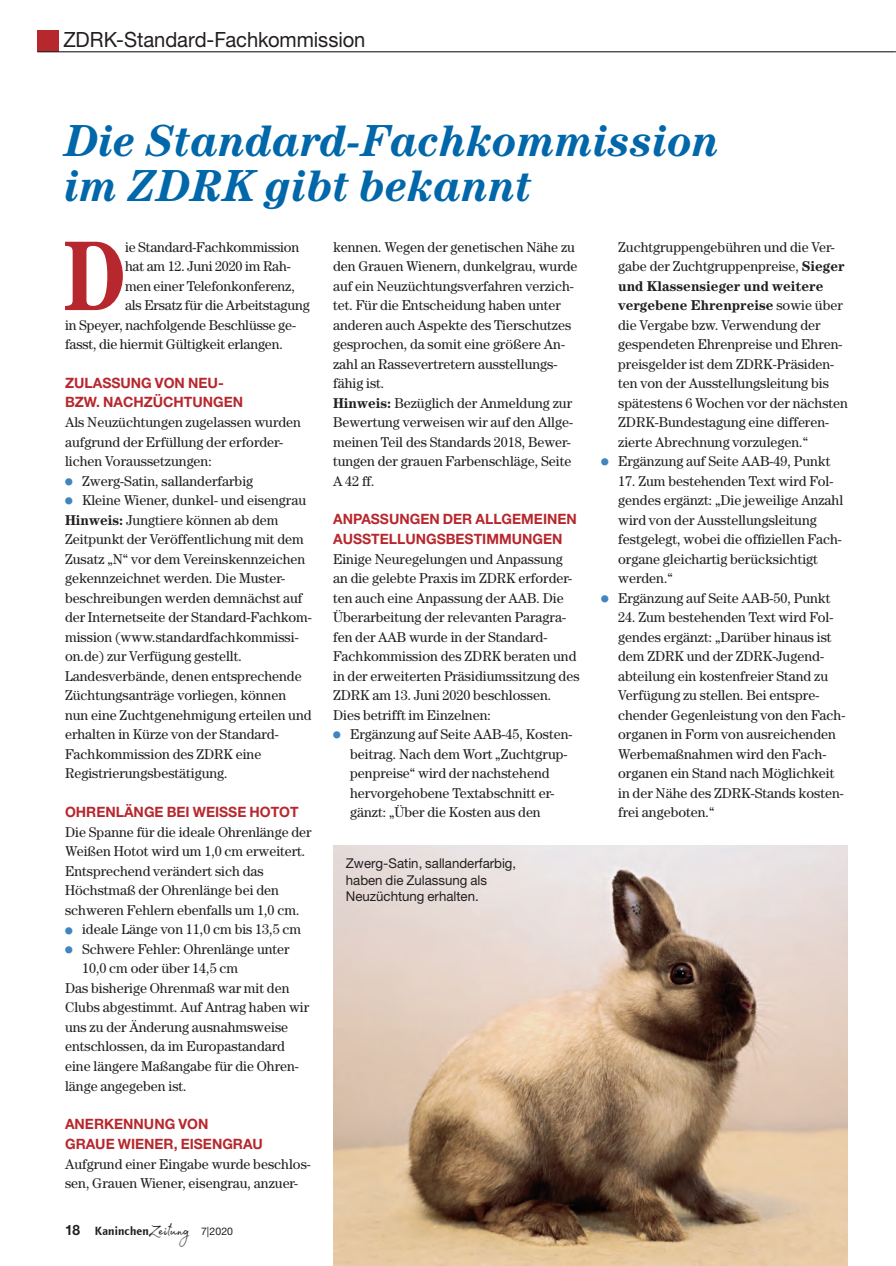
<style>
.page{position:relative;width:896px;height:1266px;background:#fff}
.page>*{position:absolute;margin:0;border:0;box-sizing:border-box;transform-origin:0 0}
.t1{font:700 condensed 99.3px "Century Std";color:#b7282e}
.t2{font:italic 700 45px/45px "Century Std";color:#0067aa;scale:.95 1}
.t3{font:21px "Helvetica Neue LT Std";letter-spacing:-.005em;color:#231f20;scale:.96 1}
.t4{font:14.25px/19.5px "Century Std";color:#231f20}
.t5{font:700 14.25px/19.5px "Helvetica Neue LT Std";color:#b7282e}
.t6{font:700 14.25px "Century Std";color:#231f20}
.t7{font:13.5px/16.5px "Helvetica Neue LT Std";color:#231f20}
.t8{font:700 12px "Linotype Finnegan";letter-spacing:.015em;color:#231f20;scale:.96 1}
.s1{font-weight:700}
.s2{font-family:"European Pi One";font-size:9px;color:#3f85c0}
.s3{font-weight:400}
.s4{font-family:"Helvetica Neue LT Std";font-size:14.25px}
.s5{font-family:"Madelyn";font-weight:400;font-size:21px}
.s6{font-family:"Helvetica Neue LT Std";font-weight:400;font-size:10.5px}
</style>
<div class="page">
<div style="left:37px;top:30px;width:22px;height:21px;background:#b7282e"></div>
<hr style="left:37px;top:51px;width:857px;height:1px;background:#231f20">
<img style="left:333px;top:845px;width:514px;height:420px">
<h3 class="t3" style="left:64px;top:27px;width:316px">ZDRK-Standard-Fachkommission</h3>
<h2 class="t2" style="left:65px;top:117px;width:690px">Die Standard-Fachkommission im ZDRK gibt bekannt</h2>
<h1 class="t1" style="left:63px;top:217px;width:65px">D</h1>
<p class="t4" style="left:125px;top:237px;width:176px">ie Standard-Fachkommission</p>
<p class="t4" style="left:333px;top:237px;width:246px">kennen. Wegen der genetischen Nähe zu den Grauen Wienern, dunkelgrau, wurde auf ein Neuzüchtungsverfahren verzich&shy;tet. Für die Entscheidung haben unter anderen auch Aspekte des Tierschutzes gesprochen, da somit eine größere An&shy;zahl an Rassevertretern ausstellungs&shy;fähig ist.<br><span class="s1">Hinweis:</span> Bezüglich der Anmeldung zur Bewertung verweisen wir auf den Allge&shy;meinen Teil des Standards 2018, Bewer&shy;tungen der grauen Farbenschläge, Seite A 42 ff.</p>
<p class="t5" style="left:333px;top:509px;width:245px">ANPASSUNGEN DER ALLGEMEINEN<br>AUSSTELLUNGSBESTIMMUNGEN</p>
<p class="t4" style="left:333px;top:549px;width:231px">Einige Neuregelungen und Anpassung</p>
<p class="t4" style="left:333px;top:568px;width:240px">an die gelebte Praxis im ZDRK erforder-</p>
<p class="t4" style="left:333px;top:588px;width:232px">ten auch eine Anpassung der AAB. Die</p>
<p class="t4" style="left:333px;top:607px;width:234px">Überarbeitung der relevanten Paragra-</p>
<p class="t4" style="left:333px;top:627px;width:216px">fen der AAB wurde in der Standard-</p>
<p class="t4" style="left:333px;top:646px;width:245px">Fachkommission des ZDRK beraten und</p>
<p class="t4" style="left:333px;top:666px;width:248px">in der erweiterten Präsidiumssitzung des</p>
<p class="t4" style="left:333px;top:685px;width:220px">ZDRK am 13. Juni 2020 beschlossen.</p>
<p class="t4" style="left:333px;top:705px;width:159px">Dies betrifft im Einzelnen:</p>
<p class="t4" style="left:333px;top:724px;width:241px"><span class="s2">V</span> Ergänzung auf Seite AAB-45, Kosten-</p>
<p class="t4" style="left:350px;top:744px;width:219px">beitrag. Nach dem Wort „Zuchtgrup-</p>
<p class="t4" style="left:350px;top:763px;width:201px">penpreise“ wird der nachstehend</p>
<p class="t4" style="left:350px;top:783px;width:205px">hervorgehobene Textabschnitt er-</p>
<p class="t4" style="left:350px;top:802px;width:192px">gänzt: „Über die Kosten aus den</p>
<p class="t4" style="left:618px;top:237px;width:218px">Zuchtgruppengebühren und die Ver-</p>
<p class="t4" style="left:618px;top:256px;width:228px">gabe der Zuchtgruppenpreise, <span class="s1">Sieger</span></p>
<p class="t6" style="left:618px;top:277px;width:207px">und Klassensieger und weitere</p>
<p class="t6" style="left:618px;top:297px;width:226px">vergebene Ehrenpreise <span class="s3">sowie über</span></p>
<p class="t4" style="left:618px;top:315px;width:204px">die Vergabe bzw. Verwendung der</p>
<p class="t4" style="left:618px;top:334px;width:226px">gespendeten Ehrenpreise und Ehren-</p>
<p class="t4" style="left:618px;top:354px;width:217px">preisgelder ist dem ZDRK-Präsiden-</p>
<p class="t4" style="left:618px;top:373px;width:212px">ten von der Ausstellungsleitung bis</p>
<p class="t4" style="left:618px;top:393px;width:231px">spätestens 6 Wochen vor der nächsten</p>
<p class="t4" style="left:618px;top:412px;width:212px">ZDRK-Bundestagung eine differen-</p>
<p class="t4" style="left:618px;top:432px;width:191px">zierte Abrechnung vorzulegen.“</p>
<p class="t4" style="left:601px;top:451px;width:231px"><span class="s2">V</span> Ergänzung auf Seite AAB-49, Punkt</p>
<p class="t4" style="left:618px;top:471px;width:217px">17. Zum bestehenden Text wird Fol-</p>
<p class="t4" style="left:618px;top:490px;width:226px">gendes ergänzt: „Die jeweilige Anzahl</p>
<p class="t4" style="left:618px;top:510px;width:200px">wird von der Ausstellungsleitung</p>
<p class="t4" style="left:618px;top:529px;width:225px">festgelegt, wobei die offiziellen Fach-</p>
<p class="t4" style="left:618px;top:549px;width:201px">organe gleichartig berücksichtigt</p>
<p class="t4" style="left:618px;top:568px;width:56px">werden.“</p>
<p class="t4" style="left:601px;top:588px;width:231px"><span class="s2">V</span> Ergänzung auf Seite AAB-50, Punkt</p>
<p class="t4" style="left:618px;top:607px;width:228px">24. Zum bestehenden Text wird Fol&shy;gendes ergänzt: „Darüber hinaus ist dem ZDRK und der ZDRK-Jugend&shy;abteilung ein kostenfreier Stand zu<br>Verfügung zu stellen. Bei entspre&shy;chender Gegenleistung von den Fach&shy;organen in Form von ausreichenden<br>Werbemaßnahmen wird den Fach&shy;organen ein Stand nach Möglichkeit in der Nähe des ZDRK-Stands kosten&shy;frei angeboten.“</p>
<p class="t4" style="left:125px;top:256px;width:167px">hat am 12. Juni 2020 im Rah-</p>
<p class="t4" style="left:125px;top:276px;width:171px">men einer Telefonkonferenz,</p>
<p class="t4" style="left:125px;top:295px;width:186px">als Ersatz für die Arbeitstagung</p>
<p class="t4" style="left:65px;top:315px;width:232px">in Speyer, nachfolgende Beschlüsse ge-</p>
<p class="t4" style="left:65px;top:334px;width:219px">fasst, die hiermit Gültigkeit erlangen.</p>
<p class="t5" style="left:65px;top:372px;width:179px">ZULASSUNG VON NEU-<br>BZW. NACHZÜCHTUNGEN</p>
<p class="t4" style="left:65px;top:412px;width:248px">Als Neuzüchtungen zugelassen wurden aufgrund der Erfüllung der erforder&shy;lichen Voraussetzungen:<br><span class="s2">V</span> Zwerg-Satin, sallanderfarbig<br><span class="s2">V</span> Kleine Wiener, dunkel- und eisengrau <span class="s1">Hinweis:</span> Jungtiere können ab dem Zeitpunkt der Veröffentlichung mit dem Zusatz „N“ vor dem Vereinskennzeichen gekennzeichnet werden. Die Muster&shy;beschreibungen werden demnächst auf der Internetseite der Standard-Fachkom&shy;mission (www.standardfachkommissi&shy;on.de) zur Verfügung gestellt.<br>Landesverbände, denen entsprechende Züchtungsanträge vorliegen, können nun eine Zuchtgenehmigung erteilen und erhalten in Kürze von der Standard-Fachkommission des ZDRK eine Registrierungsbestätigung.</p>
<p class="t5" style="left:65px;top:801px;width:235px">OHRENLÄNGE BEI WEISSE HOTOT</p>
<p class="t4" style="left:65px;top:822px;width:248px">Die Spanne für die ideale Ohrenlänge der</p>
<p class="t4" style="left:65px;top:841px;width:242px">Weißen Hotot wird um 1,0 cm erweitert.</p>
<p class="t4" style="left:65px;top:861px;width:200px">Entsprechend verändert sich das</p>
<p class="t4" style="left:65px;top:880px;width:215px">Höchstmaß der Ohrenlänge bei den</p>
<p class="t4" style="left:65px;top:900px;width:236px">schweren Fehlern ebenfalls um 1,0 cm.</p>
<p class="t4" style="left:65px;top:919px;width:237px"><span class="s2">V</span> ideale Länge von 11,0 cm bis 13,5 cm</p>
<p class="t4" style="left:65px;top:939px;width:226px"><span class="s2">V</span> Schwere Fehler: Ohrenlänge unter</p>
<p class="t4" style="left:82px;top:958px;width:157px">10,0 cm oder über 14,5 cm</p>
<p class="t4" style="left:65px;top:978px;width:226px">Das bisherige Ohrenmaß war mit den</p>
<p class="t4" style="left:65px;top:997px;width:246px">Clubs abgestimmt. Auf Antrag haben wir</p>
<p class="t4" style="left:65px;top:1017px;width:225px">uns zu der Änderung ausnahmsweise</p>
<p class="t4" style="left:65px;top:1036px;width:221px">entschlossen, da im Europastandard</p>
<p class="t4" style="left:65px;top:1056px;width:235px">eine längere Maßangabe für die Ohren-</p>
<p class="t4" style="left:65px;top:1075px;width:123px">länge angegeben ist.</p>
<p class="t5" style="left:65px;top:1113px;width:199px">ANERKENNUNG VON<br>GRAUE WIENER, EISENGRAU</p>
<p class="t4" style="left:65px;top:1153px;width:247px">Aufgrund einer Eingabe wurde beschlos&shy;sen, Grauen Wiener, eisengrau, anzuer-</p>
<p class="t7" style="left:346px;top:854px;width:172px">Zwerg-Satin, sallanderfarbig, haben die Zulassung als<br>Neuzüchtung erhalten.</p>
<p class="t8" style="left:65px;top:1223px;width:176px"><span class="s4">18</span> Kaninchen<span class="s5">Zeitung</span> <span class="s6">7|2020</span></p>
</div>
